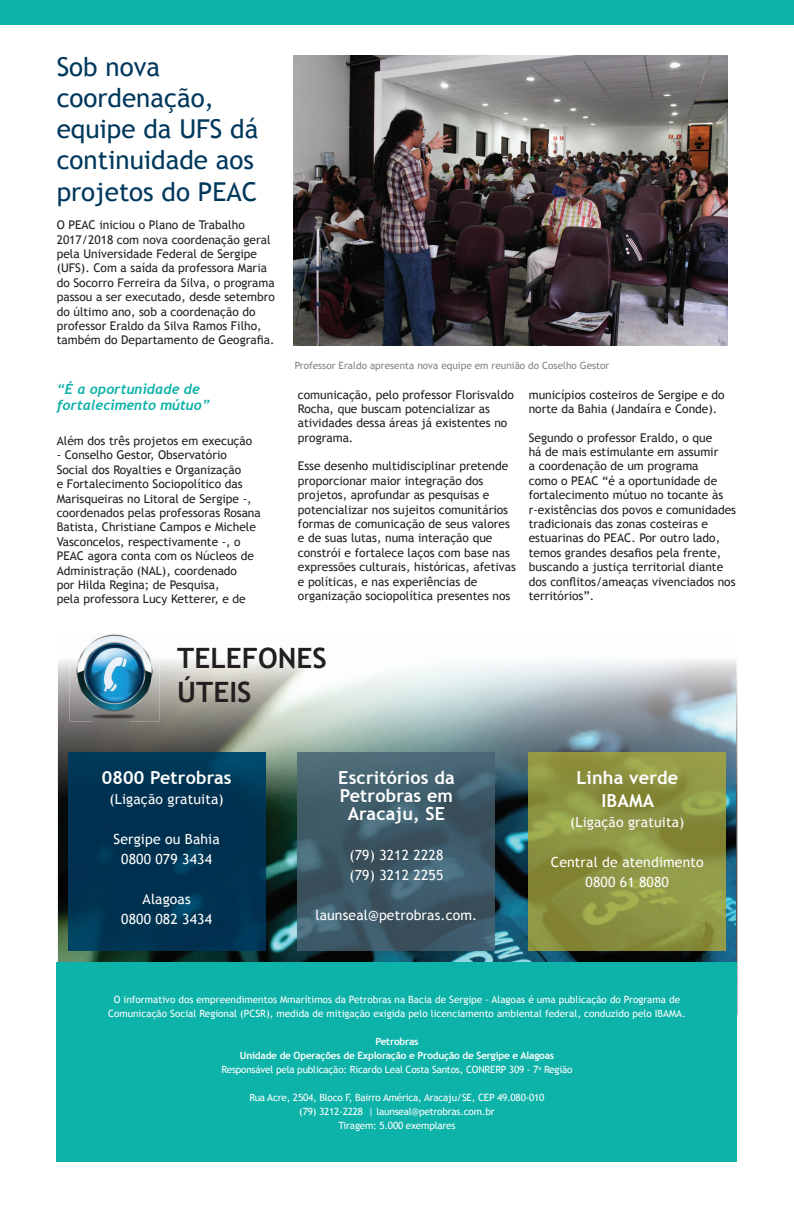
<style>
.page{position:relative;width:794px;height:1219px;background:#fff}
.page>*{position:absolute;margin:0;border:0;box-sizing:border-box;transform-origin:0 0}
.t1{font:700 28px/33.6px "Trebuchet MS";color:#231f20}
.t2{font:26px/31.2px "Trebuchet MS";color:#00385c}
.t3{font:700 18px/18px "Trebuchet MS";letter-spacing:.01em;color:#fff;text-align:center}
.t4{font:14px/20px "Trebuchet MS";letter-spacing:.01em;color:#fff;text-align:center}
.t5{font:italic 700 14px/16.8px "Trebuchet";color:#0db2a8}
.t6{font:12px/14.4px "Trebuchet MS";color:#231f20}
.t7{font:10px/14px "Trebuchet MS";letter-spacing:-.02em;color:#fff;text-align:center}
.t8{font:10px/14px "Trebuchet MS";color:#fff;text-align:center}
.t9{font:10px "Trebuchet MS";color:#808285}
.s1{font-weight:700}
</style>
<div class="page">
<div style="left:0;top:0;width:794px;height:25px;background:#0db2a8"></div>
<img style="left:129px;top:659px;width:572px;height:112px">
<img style="left:93px;top:721px;width:36px;height:32px">
<img style="left:236px;top:771px;width:71px;height:191px">
<img style="left:486px;top:771px;width:72px;height:191px">
<img style="left:93px;top:950px;width:143px;height:12px">
<img style="left:307px;top:950px;width:179px;height:12px">
<img style="left:558px;top:950px;width:143px;height:12px">
<img style="left:57px;top:659px;width:36px;height:303px">
<img style="left:701px;top:660px;width:36px;height:302px">
<img style="left:68px;top:753px;width:197px;height:197px">
<img style="left:70px;top:634px;width:90px;height:87px">
<img style="left:79px;top:639px;width:72px;height:69px">
<div style="left:57px;top:962px;width:680px;height:200px;background:#0db2a8"></div>
<img style="left:298px;top:753px;width:197px;height:197px">
<img style="left:529px;top:753px;width:197px;height:197px">
<img style="left:294px;top:56px;width:433px;height:289px">
<h2 class="t2" style="left:57px;top:51px;width:203px">Sob nova coordenação, equipe da uFS dá continuidade aos projetos do PEAC</h2>
<p class="t6" style="left:57px;top:218px;width:220px">O PEAC iniciou o Plano de Trabalho 2017/2018 com nova coordenação geral pela universidade Federal de Sergipe (uFS). Com a saída da professora Maria do Socorro Ferreira da Silva, o programa passou a ser executado, desde setembro do último ano, sob a coordenação do professor Eraldo da Silva ramos Filho, também do Departamento de Geografia.</p>
<p class="t9" style="left:295px;top:360px;width:316px">Professor Eraldo apresenta nova equipe em reunião do Coselho Gestor</p>
<p class="t5" style="left:57px;top:380px;width:155px">“É a oportunidade de fortalecimento mútuo”</p>
<p class="t6" style="left:529px;top:387px;width:197px">municípios costeiros de Sergipe e do norte da Bahia (Jandaíra e Conde).</p>
<p class="t6" style="left:529px;top:430px;width:209px">Segundo o professor Eraldo, o que<br>há de mais estimulante em assumir<br>a coordenação de um programa<br>como o PEAC “é a oportunidade de fortalecimento mútuo no tocante às r-existências dos povos e comunidades tradicionais das zonas costeiras e estuarinas do PEAC. Por outro lado, temos grandes desafios pela frente, buscando a justiça territorial diante dos conflitos/ameaças vivenciados nos territórios”.</p>
<p class="t6" style="left:298px;top:387px;width:217px">comunicação, pelo professor Florisvaldo rocha, que buscam potencializar as atividades dessa áreas já existentes no programa.</p>
<p class="t6" style="left:298px;top:459px;width:219px">Esse desenho multidisciplinar pretende proporcionar maior integração dos projetos, aprofundar as pesquisas e potencializar nos sujeitos comunitários formas de comunicação de seus valores e de suas lutas, numa interação que constrói e fortalece laços com base nas expressões culturais, históricas, afetivas e políticas, e nas experiências de organização sociopolítica presentes nos</p>
<p class="t6" style="left:57px;top:434px;width:197px">Além dos três projetos em execução</p>
<p class="t6" style="left:57px;top:448px;width:206px">- Conselho Gestor, Observatório Social dos royalties e Organização<br>e Fortalecimento Sociopolítico das Marisqueiras no Litoral de Sergipe -, coordenados pelas professoras rosana Batista, Christiane Campos e Michele Vasconcelos, respectivamente -, o PEAC agora conta com os Núcleos de Administração (NAL), coordenado<br>por Hilda regina; de Pesquisa,<br>pela professora Lucy Ketterer, e de</p>
<h1 class="t1" style="left:177px;top:642px;width:151px">TELEFONES<br>ÚTEIS</h1>
<h3 class="t3" style="left:102px;top:769px;width:131px">0800 Petrobras</h3>
<p class="t4" style="left:110px;top:789px;width:116px">(Ligação gratuita)</p>
<p class="t4" style="left:114px;top:829px;width:108px">Sergipe ou Bahia<br>0800 079 3434</p>
<p class="t4" style="left:121px;top:889px;width:92px">Alagoas<br>0800 082 3434</p>
<h3 class="t3" style="left:338px;top:769px;width:118px">Escritórios da<br>Petrobras em<br>Aracaju, SE</h3>
<p class="t4" style="left:349px;top:845px;width:95px;text-align:left">(79) 3212 2228 (79) 3212 2255</p>
<p class="t4" style="left:315px;top:905px;width:163px">launseal@petrobras.com.</p>
<h3 class="t3" style="left:576px;top:766px;width:103px;line-height:23px">Linha verde<br>IBAMA</h3>
<p class="t4" style="left:570px;top:812px;width:116px">(Ligação gratuita)</p>
<p class="t4" style="left:551px;top:852px;width:154px">Central de atendimento<br>0800 61 8080</p>
<p class="t8" style="left:108px;top:992px;width:579px">O informativo dos empreendimentos Mmarítimos da Petrobras na Bacia de Sergipe - Alagoas é uma publicação do Programa de<br>Comunicação Social regional (PCSr), medida de mitigação exigida pelo licenciamento ambiental federal, conduzido pelo IBAMA.</p>
<p class="t7" style="left:221px;top:1034px;width:352px"><span class="s1">Petrobras<br>Unidade de Operações de Exploração e Produção de Sergipe e Alagoas </span>responsável pela publicação: ricardo Leal Costa Santos, CONrErP 309 - 7<sup>a</sup> região</p>
<p class="t7" style="left:249px;top:1090px;width:297px">rua Acre, 2504, Bloco F, Bairro América, Aracaju/SE, CEP 49.080-010 (79) 3212-2228 | launseal@petrobras.com.br<br>Tiragem: 5.000 exemplares</p>
</div>
